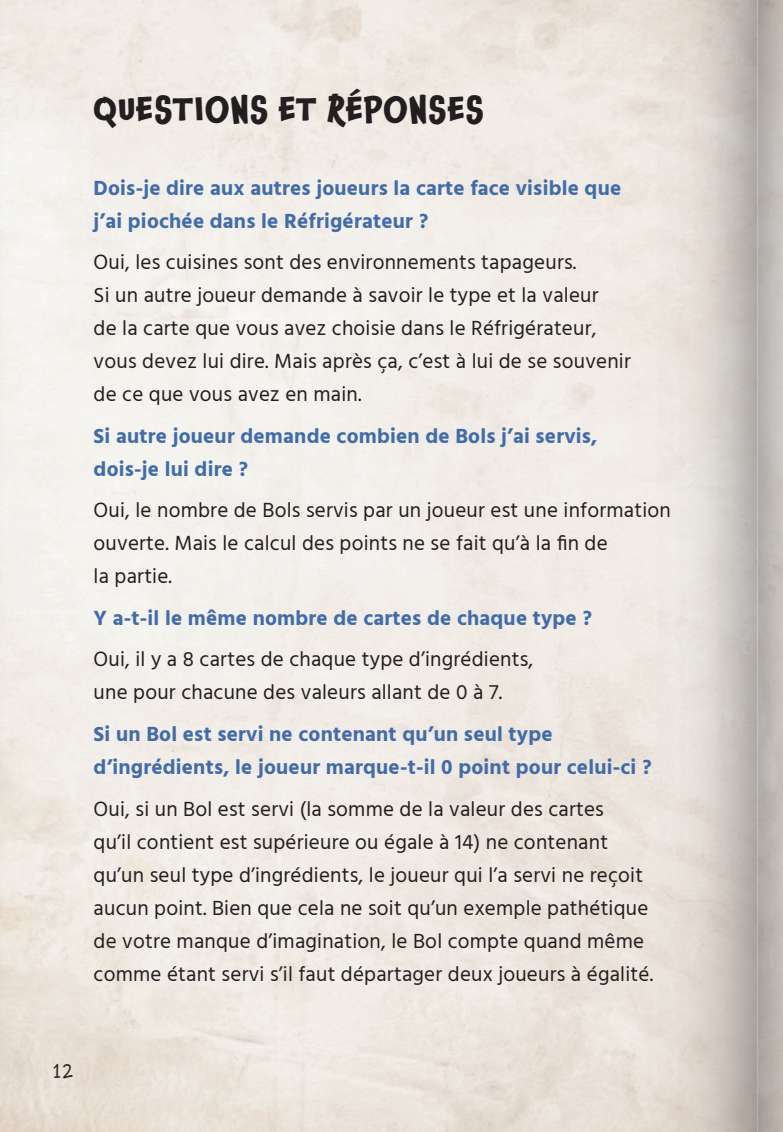
<style>
.page{position:relative;width:783px;height:1132px;background:#fff}
.page>*{position:absolute;margin:0;border:0;box-sizing:border-box;transform-origin:0 0}
.t1{font:700 33px "Chaloops";letter-spacing:.035em;color:#231f20}
.t2{font:21px/33px "Hind Guntur";letter-spacing:.01em;color:#231f20}
.t3{font:700 21px/33px "Hind Guntur";letter-spacing:.01em;color:#426ca9}
.t4{font:21px "Chaloops";color:#231f20}
</style>
<div class="page">
<h1 class="t1" style="left:94px;top:81px;width:391px">QUESTIONS ET RÉPONSES</h1>
<p class="t3" style="left:94px;top:171px;width:529px">Dois-je dire aux autres joueurs la carte face visible que j’ai piochée dans le Réfrigérateur ?</p>
<p class="t2" style="left:94px;top:245px;width:538px">Oui, les cuisines sont des environnements tapageurs.<br>Si un autre joueur demande à savoir le type et la valeur<br>de la carte que vous avez choisie dans le Réfrigérateur, vous devez lui dire. Mais après ça, c’est à lui de se souvenir de ce que vous avez en main.</p>
<p class="t3" style="left:94px;top:419px;width:505px">Si autre joueur demande combien de Bols j’ai servis, dois-je lui dire ?</p>
<p class="t2" style="left:94px;top:493px;width:578px">Oui, le nombre de Bols servis par un joueur est une information ouverte. Mais le calcul des points ne se fait qu’à la fin de<br>la partie.</p>
<p class="t3" style="left:94px;top:601px;width:500px">Y a-t-il le même nombre de cartes de chaque type ?</p>
<p class="t2" style="left:94px;top:642px;width:441px">Oui, il y a 8 cartes de chaque type d’ingrédients, une pour chacune des valeurs allant de 0 à 7.</p>
<p class="t3" style="left:94px;top:717px;width:559px">Si un Bol est servi ne contenant qu’un seul type d’ingrédients, le joueur marque-t-il 0 point pour celui-ci ?</p>
<p class="t2" style="left:94px;top:791px;width:561px">Oui, si un Bol est servi (la somme de la valeur des cartes<br>qu’il contient est supérieure ou égale à 14) ne contenant qu’un seul type d’ingrédients, le joueur qui l’a servi ne reçoit aucun point. Bien que cela ne soit qu’un exemple pathétique de votre manque d’imagination, le Bol compte quand même comme étant servi s’il faut départager deux joueurs à égalité.</p>
<p class="t4" style="left:53px;top:1052px;width:22px">12</p>
</div>
